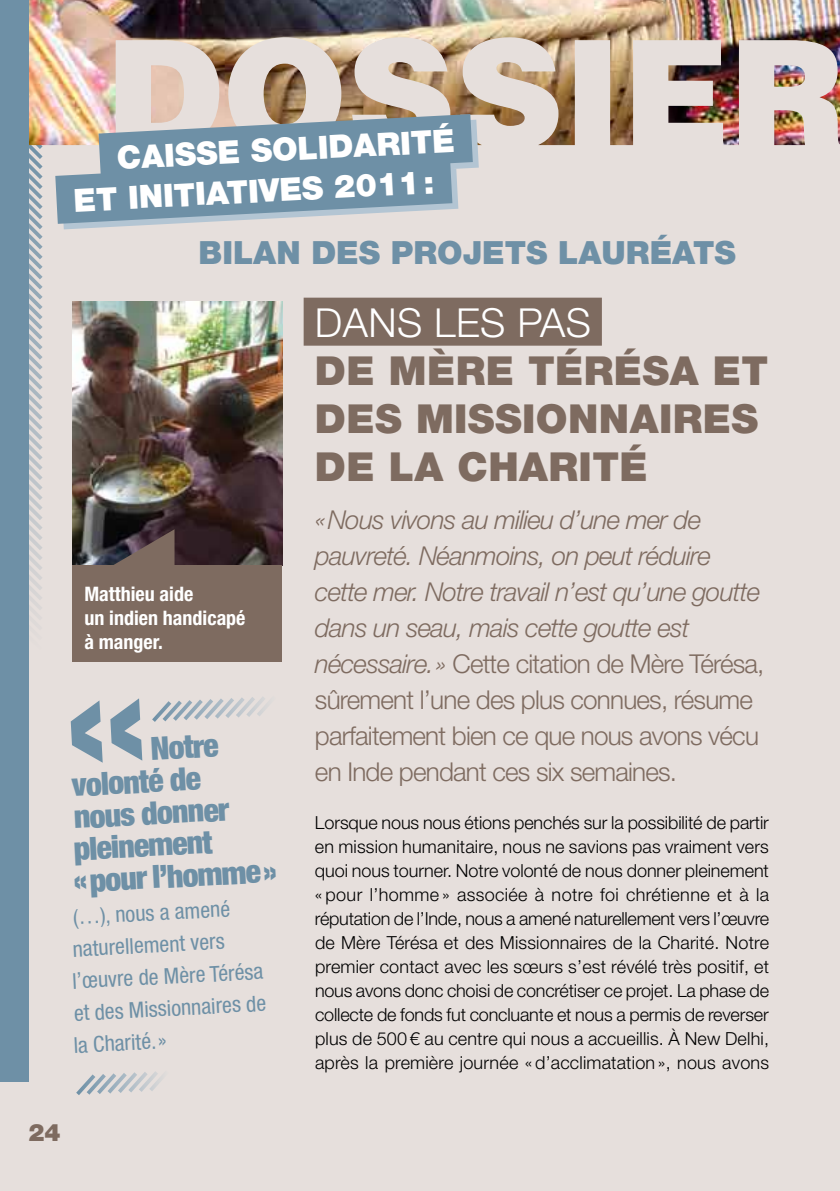
<style>
.page{position:relative;width:840px;height:1191px;background:#fff}
.page>*{position:absolute;margin:0;border:0;box-sizing:border-box;transform-origin:0 0}
.t1{font:900 40px/48px "Helvetica Neue LT Std";letter-spacing:.01em;color:#7e6b60}
.t2{font:300 40px "Helvetica Neue LT Std";color:#fff}
.t3{font:900 condensed 32px/32px "Helvetica Neue LT Std";color:#6e90a6}
.t4{font:900 32px/40px "Helvetica Neue LT Std";color:#fff}
.t5{font:900 32px "Helvetica Neue LT Std";color:#6e90a6}
.t6{font:italic 300 26px/36px "Helvetica Neue LT Std";letter-spacing:-.03em;color:#7e6b60}
.t7{font:900 24px "Helvetica Neue LT Std";color:#7e6b60}
.t8{font:condensed 22px/32px "Helvetica Neue LT Std";color:#6e90a6}
.t9{font:700 condensed 20px/24px "Helvetica Neue LT Std";color:#fff}
.t10{font:300 18px/24px "Helvetica Neue LT Std";letter-spacing:.01em;color:#000;text-align:justify}
.s1{font-style:normal}
</style>
<div class="page">
<div style="left:0;top:0;width:839px;height:1191px;background:#e6dfdc"></div>
<svg style="left:28px;top:251px;width:15px;height:403px"></svg>
<img style="left:28px;top:0;width:812px;height:145px">
<div style="left:0;top:0;width:28px;height:1081px;background:#6e90a6"></div>
<img style="left:49px;top:88px;width:473px;height:57px">
<svg style="left:28px;top:129px;width:473px;height:121px"></svg>
<img style="left:72px;top:301px;width:210px;height:264px">
<div style="left:72px;top:565px;width:210px;height:96px;background:#7e6b60"></div>
<svg style="left:113px;top:529px;width:61px;height:36px;background:#57494a"></svg>
<svg style="left:76px;top:1071px;width:87px;height:24px"></svg>
<svg style="left:152px;top:697px;width:116px;height:25px"></svg>
<svg style="left:71px;top:698px;width:71px;height:64px"></svg>
<div style="left:303px;top:298px;width:298px;height:48px;background:#7e6b60"></div>
<h2 class="t4" style="left:70px;top:140px;width:385px;text-indent:45px;rotate:-3deg">CAISSE SOLIDARITÉ<br>ET INITIATIVES 2011:</h2>
<h2 class="t5" style="left:198px;top:234px;width:538px">BILAN DES PROJETS LAURÉATS</h2>
<p class="t9" style="left:84px;top:582px;width:163px">Matthieu aide<br>un indien handicapé à manger.</p>
<h2 class="t3" style="left:65px;top:736px;width:206px;text-indent:84px;rotate:-3deg">Notre volonté de<br>nous donner pleinement «pour l’homme»</h2>
<p class="t8" style="left:66px;top:901px;width:196px;rotate:-3deg">(…), nous a amené naturellement vers l’œuvre de Mère Térésa et des Missionnaires de la Charité.»</p>
<h1 class="t2" style="left:315px;top:298px;width:277px">Dans les pas</h1>
<h1 class="t1" style="left:315px;top:347px;width:454px">DE MÈRE TÉRÉSA ET<br>DES MISSIONNAIRES<br>DE LA CHARITÉ</h1>
<p class="t6" style="left:315px;top:501px;width:450px">« Nous vivons au milieu d’une mer de pauvreté. Néanmoins, on peut réduire cette mer. Notre travail n’est qu’une goutte dans un seau, mais cette goutte est nécessaire. » <span class="s1">Cette citation de Mère Térésa, sûrement l’une des plus connues, résume parfaitement bien ce que nous avons vécu en Inde pendant ces six semaines.</span></p>
<p class="t10" style="left:315px;top:810px;width:455px">Lorsque nous nous étions penchés sur la possibilité de partir en mission humanitaire, nous ne savions pas vraiment vers quoi nous tourner. Notre volonté de nous donner pleinement « pour l’homme » associée à notre foi chrétienne et à la réputation de l’Inde, nous a amené naturellement vers l’œuvre de Mère Térésa et des Missionnaires de la Charité. Notre premier contact avec les sœurs s’est révélé très positif, et nous avons donc choisi de concrétiser ce projet. La phase de collecte de fonds fut concluante et nous a permis de reverser plus de 500 € au centre qui nous a accueillis. À New Delhi, après la première journée « d’acclimatation », nous avons</p>
<h3 class="t7" style="left:28px;top:1118px;width:34px">24</h3>
</div>
